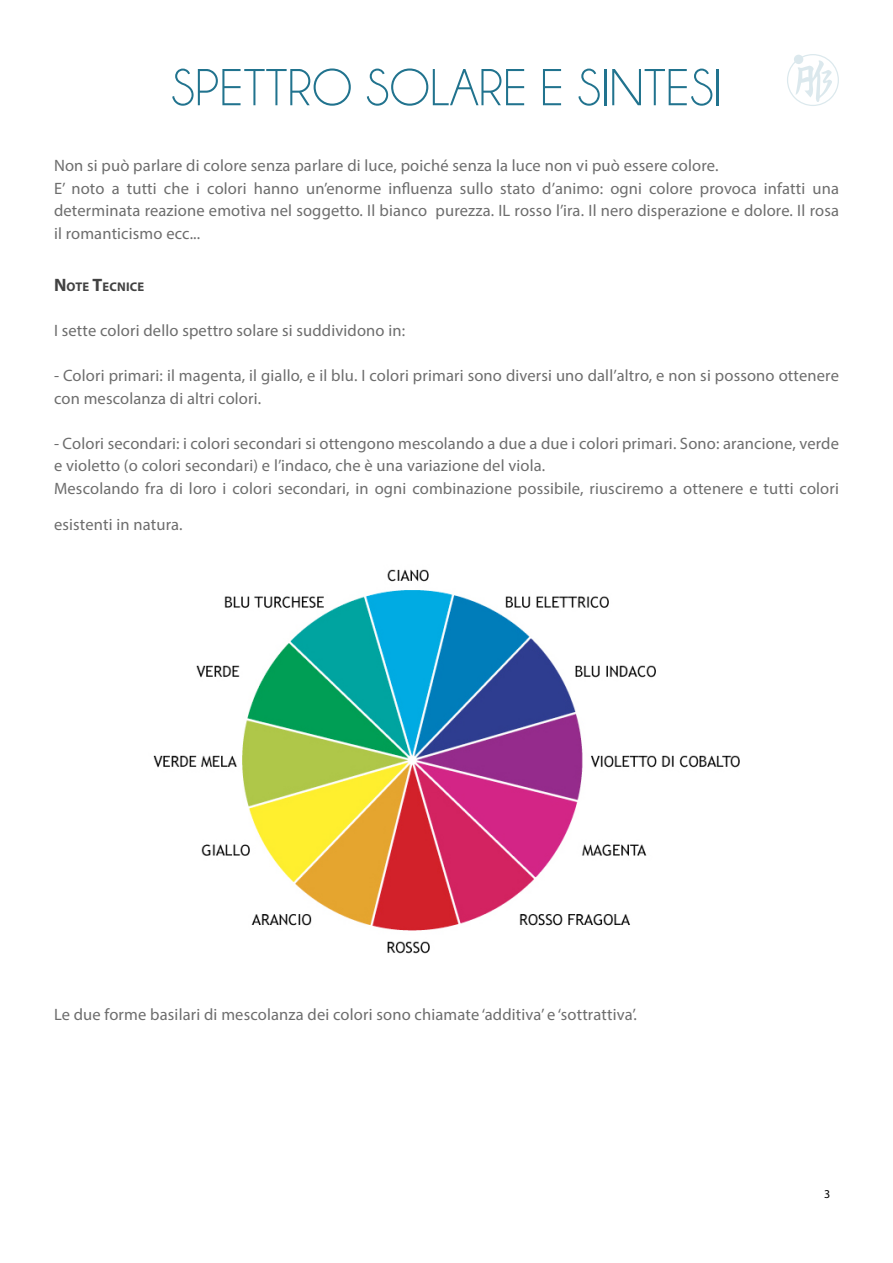
<style>
.page{position:relative;width:893px;height:1263px;background:#fff}
.page>*{position:absolute;margin:0;border:0;box-sizing:border-box;transform-origin:0 0}
.t1{font:52.5px "Champagne&Limousines";color:#21738e}
.t2{font:16.5px/22.5px "Myriad Pro";letter-spacing:.01em;color:#6d6d6d}
.t3{font:700 12.6px "Myriad Pro";letter-spacing:.015em;color:#424242}
.t4{font:12px "Myriad Pro";color:#000}
.s1{font-size:18px}
</style>
<div class="page">
<svg style="left:787px;top:54px;width:52px;height:52px"></svg>
<div style="left:794px;top:55px;width:9px;height:9px;background:#dbe8ed;border-radius:50%"></div>
<img style="left:153px;top:569px;width:587px;height:385px">
<h1 class="t1" style="left:171px;top:61px;width:553px">SPETTRO SOLARE E SINTESI</h1>
<p class="t2" style="left:54px;top:154px;width:786px">Non si può parlare di colore senza parlare di luce, poiché senza la luce non vi può essere colore.<br>E’ noto a tutti che i colori hanno un’enorme influenza sullo stato d’animo: ogni colore provoca infatti una determinata reazione emotiva nel soggetto. Il bianco purezza. IL rosso l’ira. Il nero disperazione e dolore. Il rosa il romanticismo ecc...</p>
<p class="t3" style="left:54px;top:279px;width:92px"><span class="s1">N</span>OTE <span class="s1">T</span>ECNICE</p>
<p class="t2" style="left:54px;top:319px;width:353px">I sette colori dello spettro solare si suddividono in:</p>
<p class="t2" style="left:54px;top:364px;width:786px">- Colori primari: il magenta, il giallo, e il blu. I colori primari sono diversi uno dall’altro, e non si possono ottenere con mescolanza di altri colori.</p>
<p class="t2" style="left:54px;top:432px;width:786px">- Colori secondari: i colori secondari si ottengono mescolando a due a due i colori primari. Sono: arancione, verde e violetto (o colori secondari) e l’indaco, che è una variazione del viola.<br>Mescolando fra di loro i colori secondari, in ogni combinazione possibile, riusciremo a ottenere e tutti colori</p>
<p class="t2" style="left:54px;top:513px;width:130px">esistenti in natura.</p>
<p class="t2" style="left:54px;top:1003px;width:584px">Le due forme basilari di mescolanza dei colori sono chiamate ‘additiva’ e ‘sottrattiva’.</p>
<p class="t4" style="left:824px;top:1186px;width:8px">3</p>
</div>
